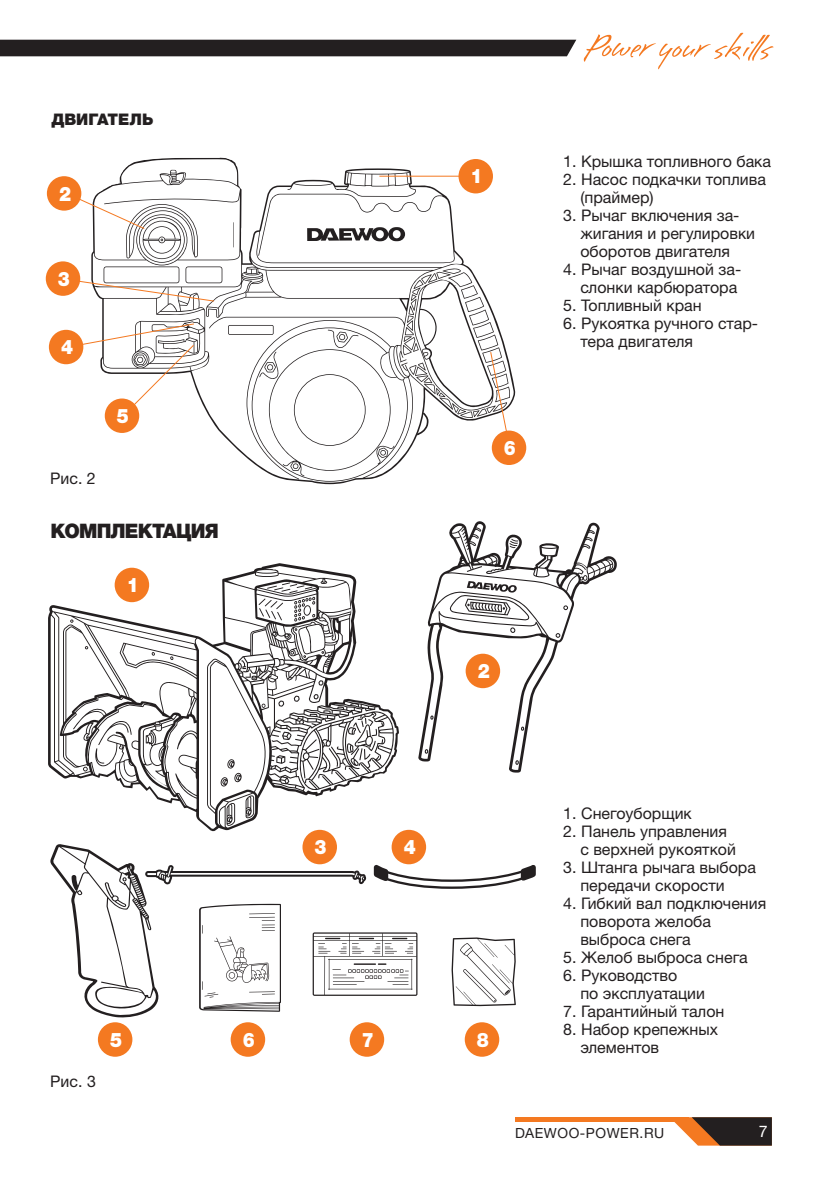
<style>
.page{position:relative;width:840px;height:1191px;background:#fff}
.page>*{position:absolute;margin:0;border:0;box-sizing:border-box;transform-origin:0 0}
.t1{font:900 20px "Helvetica Neue LTW1 G";color:#fff;scale:.9 1}
.ЗАГОЛОВОК{font:900 20px "Helvetica Neue LTW1 G";letter-spacing:-.04em;color:#231f20}
.Основной_текст{font:16px/18px "Helvetica Neue LTW1 G";color:#231f20}
.Подзаголовок{font:900 16px "Helvetica Neue LTW1 G";color:#231f20}
.t2{font:16px "Helvetica Neue LTW1 G";color:#fff}
.t3{font:14px "Helvetica Neue LTW1 G";letter-spacing:.04em;color:#231f20}
</style>
<div class="page">
<svg style="left:674px;top:1117px;width:97px;height:28px;background:#654937"></svg>
<div style="left:514px;top:1117px;width:174px;height:5px;background:#f47921"></div>
<div style="left:0;top:40px;width:576px;height:16px;background:#231f20"></div>
<svg style="left:583px;top:33px;width:190px;height:36px"></svg>
<svg style="left:91px;top:159px;width:424px;height:325px"></svg>
<svg style="left:415px;top:411px;width:13px;height:25px"></svg>
<svg style="left:418px;top:308px;width:20px;height:39px"></svg>
<hr style="left:379px;top:176px;width:88px;height:1px;background:#f47921">
<svg style="left:489px;top:351px;width:19px;height:84px"></svg>
<svg style="left:74px;top:323px;width:124px;height:87px"></svg>
<svg style="left:72px;top:279px;width:143px;height:23px"></svg>
<svg style="left:78px;top:157px;width:186px;height:97px"></svg>
<div style="left:458px;top:159px;width:34px;height:34px;background:#f47921;border-radius:50%"></div>
<div style="left:47px;top:176px;width:34px;height:35px;background:#f47921;border-radius:50%"></div>
<div style="left:46px;top:261px;width:34px;height:35px;background:#f47921;border-radius:50%"></div>
<div style="left:49px;top:330px;width:34px;height:34px;background:#f47921;border-radius:50%"></div>
<div style="left:105px;top:398px;width:34px;height:35px;background:#f47921;border-radius:50%"></div>
<div style="left:491px;top:430px;width:35px;height:35px;background:#f47921;border-radius:50%"></div>
<div style="left:198px;top:209px;width:35px;height:44px;background:#fff"></div>
<svg style="left:48px;top:571px;width:369px;height:261px"></svg>
<svg style="left:297px;top:711px;width:97px;height:82px"></svg>
<svg style="left:418px;top:522px;width:198px;height:250px"></svg>
<svg style="left:555px;top:633px;width:5px;height:5px"></svg>
<svg style="left:50px;top:844px;width:486px;height:173px"></svg>
<svg style="left:221px;top:521px;width:308px;height:164px"></svg>
<div style="left:115px;top:567px;width:34px;height:35px;background:#f47921;border-radius:50%"></div>
<div style="left:98px;top:1022px;width:34px;height:34px;background:#f47921;border-radius:50%"></div>
<div style="left:465px;top:653px;width:35px;height:35px;background:#f47921;border-radius:50%"></div>
<div style="left:302px;top:830px;width:35px;height:34px;background:#f47921;border-radius:50%"></div>
<div style="left:391px;top:830px;width:35px;height:34px;background:#f47921;border-radius:50%"></div>
<div style="left:464px;top:1022px;width:35px;height:34px;background:#f47921;border-radius:50%"></div>
<div style="left:230px;top:1022px;width:35px;height:34px;background:#f47921;border-radius:50%"></div>
<div style="left:349px;top:1022px;width:35px;height:34px;background:#f47921;border-radius:50%"></div>
<p class="Подзаголовок" style="left:52px;top:110px;width:103px">ДВИГАТЕЛЬ</p>
<p class="t1" style="left:59px;top:181px;width:15px">2</p>
<p class="t1" style="left:58px;top:266px;width:15px">3</p>
<p class="t1" style="left:61px;top:335px;width:15px">4</p>
<p class="Основной_текст" style="left:50px;top:469px;width:47px">Рис. 2</p>
<p class="t1" style="left:117px;top:404px;width:15px">5</p>
<p class="ЗАГОЛОВОК" style="left:51px;top:519px;width:169px">КОМПЛЕКТАЦИЯ</p>
<p class="t1" style="left:127px;top:573px;width:15px">1</p>
<p class="t1" style="left:470px;top:164px;width:15px">1</p>
<p class="t1" style="left:503px;top:436px;width:15px">6</p>
<p class="Основной_текст" style="left:563px;top:152px;width:209px">1. Крышка топливного бака</p>
<p class="Основной_текст" style="left:580px;top:170px;width:187px;text-indent:-17px">2. Насос подкачки топлива (праймер)</p>
<p class="Основной_текст" style="left:580px;top:206px;width:176px;text-indent:-17px">3. Рычаг включения за&shy;жигания и регулировки оборотов двигателя</p>
<p class="Основной_текст" style="left:563px;top:260px;width:179px;text-align:right">4. Рычаг воздушной за&shy;слонки карбюратора</p>
<p class="Основной_текст" style="left:563px;top:296px;width:140px">5. Топливный кран</p>
<p class="Основной_текст" style="left:580px;top:314px;width:179px;text-indent:-17px">6. Рукоятка ручного стар&shy;тера двигателя</p>
<p class="t1" style="left:477px;top:659px;width:15px">2</p>
<p class="Основной_текст" style="left:50px;top:1071px;width:47px">Рис. 3</p>
<p class="t1" style="left:110px;top:1027px;width:15px">5</p>
<p class="t1" style="left:314px;top:835px;width:15px">3</p>
<p class="t1" style="left:403px;top:835px;width:15px">4</p>
<p class="t1" style="left:243px;top:1027px;width:15px">6</p>
<p class="t1" style="left:361px;top:1027px;width:15px">7</p>
<p class="t1" style="left:476px;top:1027px;width:15px">8</p>
<p class="Основной_текст" style="left:563px;top:804px;width:130px">1. Снегоуборщик</p>
<p class="Основной_текст" style="left:580px;top:822px;width:157px;text-indent:-17px">2. Панель управления с верхней рукояткой</p>
<p class="Основной_текст" style="left:580px;top:858px;width:177px;text-indent:-17px">3. Штанга рычага выбора передачи скорости</p>
<p class="Основной_текст" style="left:580px;top:894px;width:187px;text-indent:-17px">4. Гибкий вал подключения поворота желоба выброса снега</p>
<p class="Основной_текст" style="left:563px;top:948px;width:186px">5. Желоб выброса снега</p>
<p class="Основной_текст" style="left:580px;top:966px;width:126px;text-indent:-17px">6. Руководство<br>по эксплуатации</p>
<p class="Основной_текст" style="left:563px;top:1002px;width:162px">7. Гарантийный талон</p>
<p class="Основной_текст" style="left:580px;top:1020px;width:139px;text-indent:-17px">8. Набор крепежных элементов</p>
<p class="t3" style="left:514px;top:1124px;width:151px">DAEWOO-POWER.RU</p>
<p class="t2" style="left:758px;top:1121px;width:10px">7</p>
</div>
